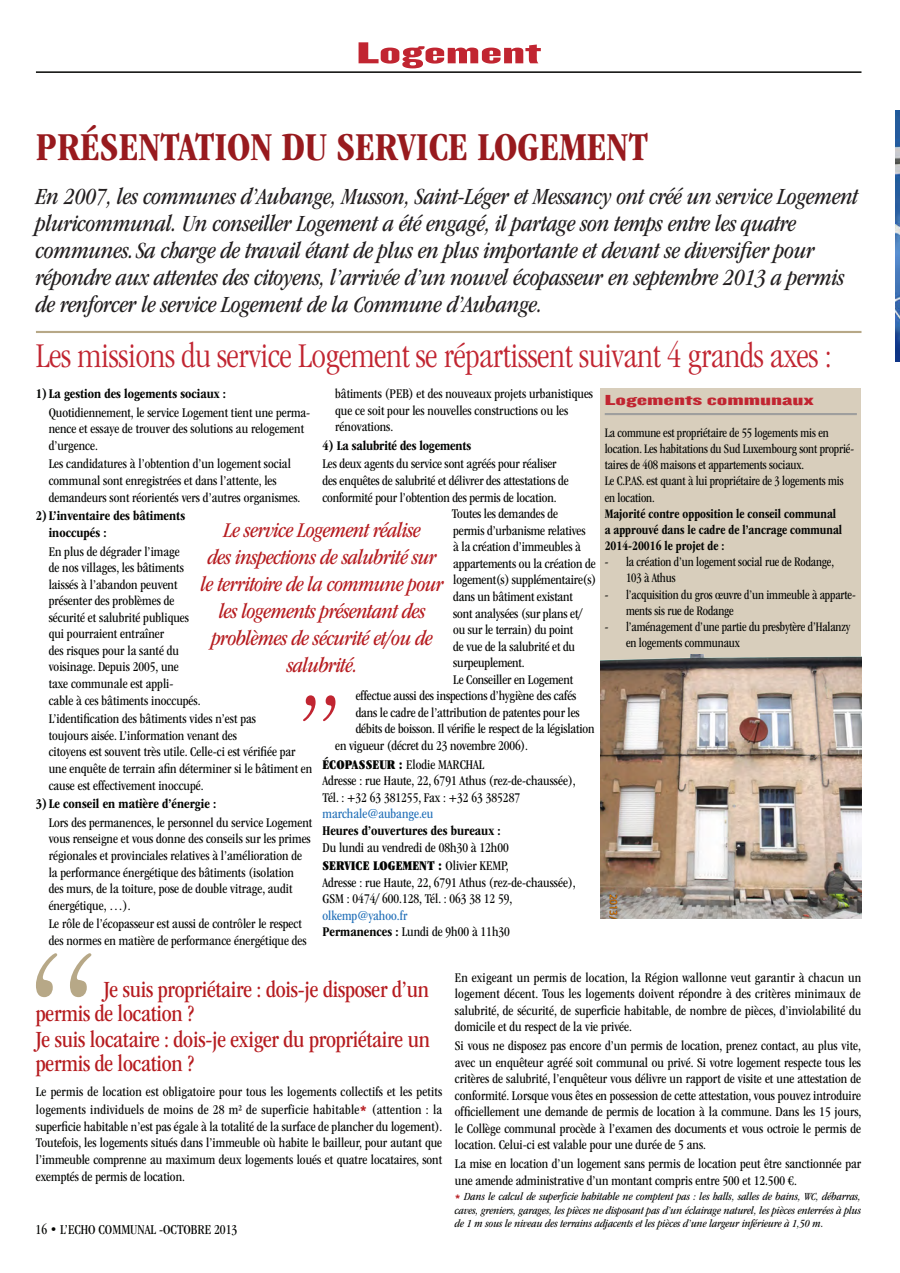
<style>
.page{position:relative;width:900px;height:1273px;background:#fff}
.page>*{position:absolute;margin:0;border:0;box-sizing:border-box;transform-origin:0 0}
.Paragraph_Style1{font:italic condensed 103.5px "ITC Garamond Std";color:#c12531}
.Paragraph_Style44{font:700 condensed 40.95px "ITC Garamond Std";color:#981a1e}
.Paragraph_Style1-2{font:300 condensed 36px "ITC Garamond Std";letter-spacing:-.01em;color:#c12531}
.Paragraph_Style1-3{font:31.5px "Knockout HTF69 Full Liteweight";color:#c12531;scale:2 1}
.Paragraph_Style22{font:italic condensed 24px/27px "ITC Garamond Std";letter-spacing:-.01em;color:#231f20}
.Paragraph_Style1-4{font:condensed 24px/24px "ITC Garamond Std";letter-spacing:-.01em;color:#b61c20}
.Paragraph_Style22-2{font:italic condensed 21.75px/27px "ITC Garamond Std";letter-spacing:-.02em;color:#b61c20;text-align:center}
.Paragraph_Style1-5{font:15px "Knockout HTF69 Full Liteweight";color:#c12531;scale:2 1}
.t1{font:condensed 14.1px "ITC Garamond Std";color:#040503}
.Paragraph_Style1-6{font:condensed 13.8px/16.5px "ITC Garamond Std";color:#040503}
.Paragraph_Style22-3{font:condensed 13.8px/16.5px "ITC Garamond Std";letter-spacing:-.01em;color:#040503}
.Paragraph_Style1-7{font:700 condensed 13.8px/16.5px "ITC Garamond Std";color:#040503}
.Paragraph_Style38{font:condensed 13.5px/16.2px "ITC Garamond Std";letter-spacing:-.01em;color:#040503;scale:.95 1}
.Paragraph_Style38-2{font:700 condensed 13.5px/16.2px "ITC Garamond Std";color:#040503;scale:.95 1}
.Paragraph_Style1-8{font:italic condensed 11.25px/13.5px "ITC Garamond Std";color:#040503;text-align:justify}
.s1{font-family:"Garamond IT Cby BT";font-stretch:ultra-condensed}
.s2{color:#216fb8}
.s3{font-weight:700}
.s4{font-family:"Frutiger LT";font-weight:900;font-size:15px;color:#b61c20}
.s5{font-family:"Frutiger LT";font-weight:900;font-style:normal;color:#b61c20}
</style>
<div class="page">
<hr style="left:36px;top:71px;width:825px;height:2px;background:#040503">
<hr style="left:36px;top:331px;width:825px;height:2px;background:#b7a887">
<svg style="left:36px;top:953px;width:55px;height:44px"></svg>
<div style="left:600px;top:388px;width:260px;height:405px;background:#d8cebc"></div>
<hr style="left:604px;top:413px;width:252px;height:2px;background:#9f9f9e">
<img style="left:600px;top:655px;width:261px;height:263px">
<img style="left:895px;top:110px;width:4px;height:251px">
<p class="Paragraph_Style1-3" style="left:356px;top:37px;width:94px">Logement</p>
<p class="Paragraph_Style44" style="left:36px;top:125px;width:613px">PRÉSENTATION DU SERVICE LOGEMENT</p>
<p class="Paragraph_Style22" style="left:36px;top:183px;width:823px">En 2007, les communes d’Aubange, Musson, Saint-Léger et Messancy ont créé un service Logement pluricommunal. Un conseiller Logement a été engagé, il partage son temps entre les quatre communes.Sa charge de travail étant de plus en plus importante et devant se diversifier pour répondre aux attentes des citoyens, l’arrivée d’un nouvel écopasseur en septembre 2013 a permis de renforcer le service Logement de la Commune d’Aubange.</p>
<p class="Paragraph_Style1-2" style="left:36px;top:336px;width:797px">Les missions du service Logement se répartissent suivant 4 grands axes :</p>
<p class="Paragraph_Style1-7" style="left:36px;top:385px;width:191px">1)La gestion des logements sociaux :</p>
<p class="Paragraph_Style1-6" style="left:49px;top:404px;width:263px">Quotidiennement, le service Logement tient une perma&shy;nence et essaye de trouver des solutions au relogement d’urgence.</p>
<p class="Paragraph_Style1-6" style="left:49px;top:456px;width:253px">Les candidatures à l’obtention d’un logement social communal sont enregistrées et dans l’attente, les demandeurs sont réorientés vers d’autres organismes.</p>
<p class="Paragraph_Style1-7" style="left:49px;top:508px;width:138px;text-indent:-13px">2)L’inventaire des bâtiments inoccupés :</p>
<p class="Paragraph_Style1-6" style="left:49px;top:543px;width:153px">En plus de dégrader l’image<br>de nos villages, les bâtiments laissés à l’abandon peuvent présenter des problèmes de sécurité et salubrité publiques qui pourraient entraîner<br>des risques pour la santé du voisinage. Depuis 2005, une taxe communale est appli&shy;cable à ces bâtiments inoccupés.</p>
<p class="Paragraph_Style1-6" style="left:49px;top:711px;width:265px">L’identification des bâtiments vides n’est pas<br>toujours aisée. L’information venant des<br>citoyens est souvent très utile. Celle-ci est vérifiée par une enquête de terrain afin déterminer si le bâtiment en cause est effectivement inoccupé.</p>
<p class="Paragraph_Style1-7" style="left:36px;top:796px;width:182px">3)Le conseil en matière d’énergie :</p>
<p class="Paragraph_Style1-6" style="left:49px;top:814px;width:265px">Lors des permanences, le personnel du service Logement vous renseigne et vous donne des conseils sur les primes régionales et provinciales relatives à l’amélioration de la performance énergétique des bâtiments (isolation des murs, de la toiture, pose de double vitrage, audit énergétique, …).</p>
<p class="Paragraph_Style1-6" style="left:49px;top:916px;width:259px">Le rôle de l’écopasseur est aussi de contrôler le respect des normes en matière de performance énergétique des</p>
<p class="Paragraph_Style1-6" style="left:335px;top:385px;width:259px">bâtiments (PEB) et des nouveaux projets urbanistiques que ce soit pour les nouvelles constructions ou les rénovations.</p>
<p class="Paragraph_Style1-7" style="left:322px;top:437px;width:150px">4) La salubrité des logements</p>
<p class="Paragraph_Style22-3" style="left:322px;top:456px;width:248px">Les deux agents du service sont agréés pour réaliser des enquêtes de salubrité et délivrer des attestations de conformité pour l’obtention des permis de location.</p>
<p class="Paragraph_Style22-3" style="left:451px;top:506px;width:146px">Toutes les demandes de<br>permis d’urbanisme relatives<br>à la création d’immeubles à appartements ou la création de logement(s) supplémentaire(s) dans un bâtiment existant<br>sont analysées (sur plans et/<br>ou sur le terrain) du point<br>de vue de la salubrité et du surpeuplement.</p>
<p class="Paragraph_Style1-6" style="left:453px;top:671px;width:121px">Le Conseiller en Logement</p>
<p class="Paragraph_Style1-6" style="left:355px;top:688px;width:222px">effectue aussi des inspections d’hygiène des cafés</p>
<p class="Paragraph_Style1-6" style="left:355px;top:704px;width:225px">dans le cadre de l’attribution de patentes pour les</p>
<p class="Paragraph_Style1-6" style="left:355px;top:721px;width:240px">débits de boisson. Il vérifie le respect de la législation</p>
<p class="Paragraph_Style1-6" style="left:335px;top:737px;width:194px">en vigueur (décret du 23 novembre 2006).</p>
<p class="Paragraph_Style1-6" style="left:322px;top:756px;width:254px"><span class="s1">ÉCOPASSEUR :</span> Elodie MARCHAL<br>Adresse : rue Haute, 22, 6791 Athus (rez-de-chaussée), Tél. : +32 63 381255, Fax : +32 63 385287 <span class="s2">marchale@aubange.eu<br></span><span class="s3">Heures d’ouvertures des bureaux :<br></span>Du lundi au vendredi de 08h30 à 12h00</p>
<p class="Paragraph_Style1-6" style="left:322px;top:858px;width:254px"><span class="s1">SERVICE LOGEMENT :</span> Olivier KEMP,<br>Adresse : rue Haute, 22, 6791 Athus (rez-de-chaussée), GSM : 0474/ 600.128, Tél. : 063 38 12 59, <span class="s2">olkemp@yahoo.fr<br></span><span class="s3">Permanences :</span> Lundi de 9h00 à 11h30</p>
<p class="Paragraph_Style22-2" style="left:201px;top:517px;width:244px">Le service Logement réalise<br>des inspections de salubrité sur le territoire de la commune pour les logements présentant des problèmes de sécurité et/ou de salubrité.</p>
<p class="Paragraph_Style1" style="left:292px;top:673px;width:43px">”</p>
<p class="Paragraph_Style1-5" style="left:604px;top:392px;width:106px">Logements communaux</p>
<p class="Paragraph_Style38" style="left:604px;top:425px;width:264px">La commune est propriétaire de 55 logements mis en location. Les habitations du Sud Luxembourg sont proprié&shy;taires de 408 maisons et appartements sociaux.</p>
<p class="Paragraph_Style38" style="left:604px;top:473px;width:253px">Le C.P.AS. est quant à lui propriétaire de 3 logements mis en location.</p>
<p class="Paragraph_Style38-2" style="left:604px;top:505px;width:251px">Majorité contre opposition le conseil communal a approuvé dans le cadre de l’ancrage communal<br>2014-20016 le projet de :</p>
<p class="Paragraph_Style38" style="left:626px;top:554px;width:220px;text-indent:-21px">- la création d’un logement social rue de Rodange,<br>103 à Athus</p>
<p class="Paragraph_Style38" style="left:626px;top:586px;width:243px;text-indent:-21px">- l’acquisition du gros œuvre d’un immeuble à apparte&shy;ments sis rue de Rodange</p>
<p class="Paragraph_Style38" style="left:626px;top:618px;width:238px;text-indent:-21px">- l’aménagement d’une partie du presbytère d’Halanzy en logements communaux</p>
<p class="Paragraph_Style1-4" style="left:36px;top:978px;width:394px;text-indent:68px">Je suis propriétaire : dois-je disposer d’un permis de location ?</p>
<p class="Paragraph_Style1-4" style="left:36px;top:1028px;width:395px">Je suis locataire : dois-je exiger du propriétaire un permis de location ?</p>
<p class="Paragraph_Style1-6" style="left:36px;top:1083px;width:408px;line-height:18px">Le permis de location est obligatoire pour tous les logements collectifs et les petits logements individuels de moins de 28 m² de superficie habitable<span class="s4">*</span> (attention : la</p>
<p class="Paragraph_Style1-6" style="left:36px;top:1118px;width:408px;text-align:justify">superficie habitable n’est pas égale à la totalité de la surface de plancher du logement).<br>Toutefois, les logements situés dans l’immeuble où habite le bailleur, pour autant que l’immeuble comprenne au maximum deux logements loués et quatre locataires, sont exemptés de permis de location.</p>
<p class="t1" style="left:36px;top:1222px;width:203px">16 • L’ECHO COMMUNAL -OCTOBRE 2013</p>
<p class="Paragraph_Style1-6" style="left:455px;top:969px;width:408px;text-align:justify">En exigeant un permis de location, la Région wallonne veut garantir à chacun un logement décent. Tous les logements doivent répondre à des critères minimaux de salubrité, de sécurité, de superficie habitable, de nombre de pièces, d’inviolabilité du domicile et du respect de la vie privée.</p>
<p class="Paragraph_Style1-6" style="left:455px;top:1037px;width:408px;text-align:justify">Si vous ne disposez pas encore d’un permis de location, prenez contact, au plus vite, avec un enquêteur agréé soit communal ou privé. Si votre logement respecte tous les critères de salubrité, l’enquêteur vous délivre un rapport de visite et une attestation de conformité. Lorsque vous êtes en possession de cette attestation, vous pouvez introduire officiellement une demande de permis de location à la commune. Dans les 15 jours, le Collège communal procède à l’examen des documents et vous octroie le permis de location. Celui-ci est valable pour une durée de 5 ans.</p>
<p class="Paragraph_Style1-6" style="left:455px;top:1155px;width:407px">La mise en location d’un logement sans permis de location peut être sanctionnée par une amende administrative d’un montant compris entre 500 et 12.500 €.</p>
<p class="Paragraph_Style1-8" style="left:455px;top:1190px;width:407px"><span class="s5">*</span> Dans le calcul de superficie habitable ne comptent pas : les halls, salles de bains, WC, débarras, caves, greniers, garages, les pièces ne disposant pas d’un éclairage naturel, les pièces enterrées à plus de 1 m sous le niveau des terrains adjacents et les pièces d’une largeur inférieure à 1,50 m.</p>
</div>
